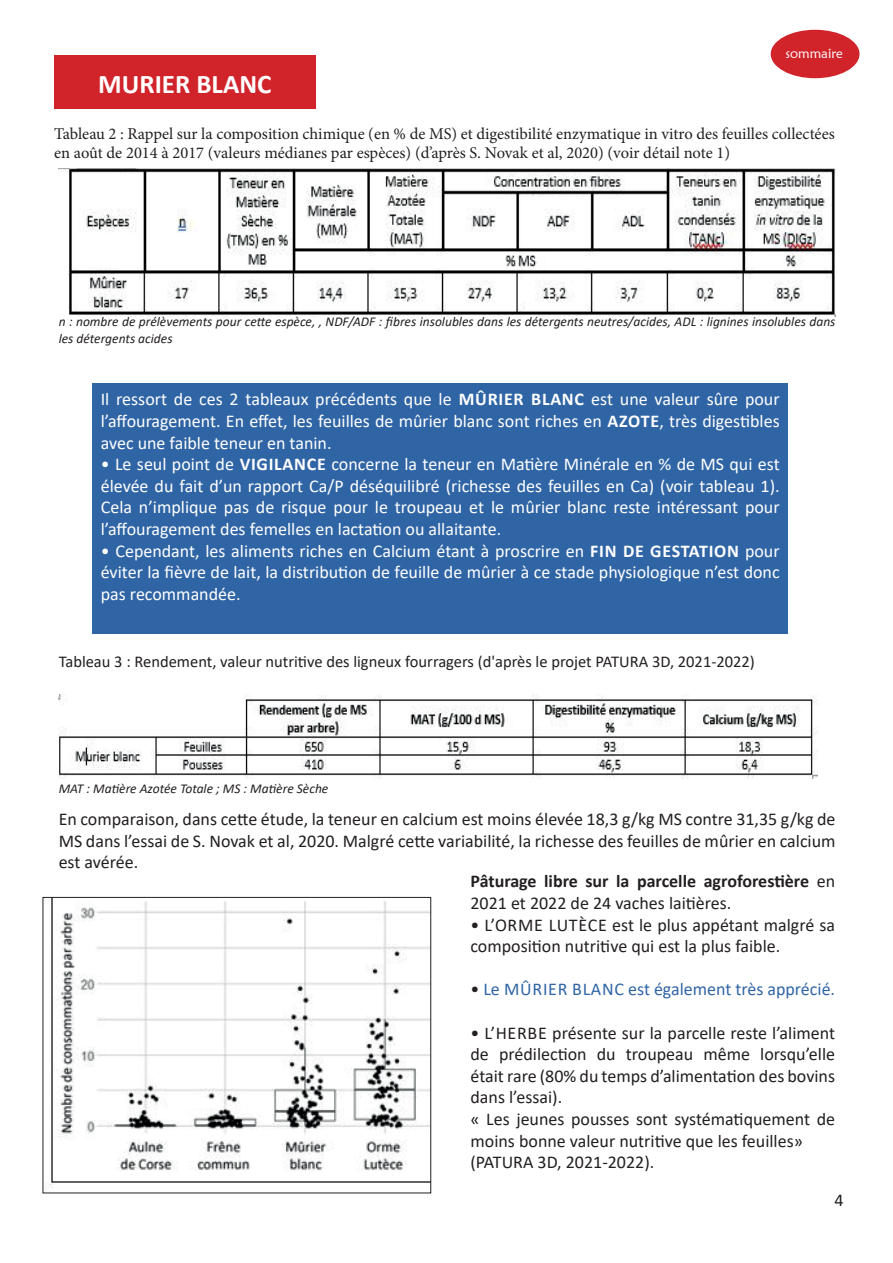
<style>
.page{position:relative;width:893px;height:1263px;background:#fff}
.page>*{position:absolute;margin:0;border:0;box-sizing:border-box;transform-origin:0 0}
.t1{font:700 27px "Calibri";color:#fff}
.t2{font:18px/21.6px "Calibri";color:#fff;text-align:justify}
.t3{font:18px/21.6px "Calibri";color:#231f20}
.t4{font:700 18px/21.6px "Calibri";color:#231f20}
.t5{font:18px "Calibri";color:#3065a5}
.t6{font:16.5px/19.8px "Minion Pro";color:#231f20}
.t7{font:16.5px "Calibri";color:#231f20}
.t8{font:italic 13.5px/16.2px "Calibri";color:#231f20}
.t9{font:13.5px "Maiandra GD";color:#fff}
.s1{font-weight:700}
.s2{font-weight:400}
.s3{color:#231f20}
</style>
<div class="page">
<div style="left:54px;top:56px;width:262px;height:53px;background:#d1232a"></div>
<img style="left:59px;top:168px;width:776px;height:148px">
<div style="left:92px;top:383px;width:696px;height:251px;background:#3065a5"></div>
<img style="left:59px;top:694px;width:758px;height:84px">
<img style="left:45px;top:899px;width:384px;height:291px">
<div style="left:43px;top:897px;width:388px;height:296px;border:1px solid #231f20"></div>
<div style="left:771px;top:30px;width:88px;height:48px;background:#d1232a;border-radius:50%"></div>
<p class="t9" style="left:786px;top:45px;width:59px">sommaire</p>
<h1 class="t1" style="left:98px;top:65px;width:175px">MURIER BLANC</h1>
<p class="t6" style="left:54px;top:123px;width:782px">Tableau 2 : Rappel sur la composition chimique (en % de MS) et digestibilité enzymatique in vitro des feuilles collectées en août de 2014 à 2017 (valeurs médianes par espèces) (d’après S. Novak et al, 2020) (voir détail note 1)</p>
<p class="t8" style="left:59px;top:313px;width:778px">n : nombre de prélèvements pour cette espèce, , NDF/ADF : fibres insolubles dans les détergents neutres/acides, ADL : lignines insolubles dans les détergents acides</p>
<p class="t2" style="left:101px;top:388px;width:680px">Il ressort de ces 2 tableaux précédents que le <span class="s1">MÛRIER BLANC</span> est une valeur sûre pour l’affouragement. En effet, les feuilles de mûrier blanc sont riches en <span class="s1">AZOTE</span>, très digestibles avec une faible teneur en tanin.</p>
<p class="t2" style="left:101px;top:453px;width:680px">• Le seul point de <span class="s1">VIGILANCE</span> concerne la teneur en Matière Minérale en % de MS qui est élevée du fait d’un rapport Ca/P déséquilibré (richesse des feuilles en Ca) (voir tableau 1).<br>Cela n’implique pas de risque pour le troupeau et le mûrier blanc reste intéressant pour l’affouragement des femelles en lactation ou allaitante.</p>
<p class="t2" style="left:101px;top:539px;width:680px">• Cependant, les aliments riches en Calcium étant à proscrire en <span class="s1">FIN DE GESTATION</span> pour éviter la fièvre de lait, la distribution de feuille de mûrier à ce stade physiologique n’est donc pas recommandée.</p>
<p class="t7" style="left:59px;top:650px;width:698px">Tableau 3 : Rendement, valeur nutritive des ligneux fourragers (d'après le projet PATURA 3D, 2021-2022)</p>
<p class="t8" style="left:59px;top:780px;width:271px">MAT : Matière Azotée Totale ; MS : Matière Sèche</p>
<p class="t3" style="left:59px;top:808px;width:778px;text-align:justify">En comparaison, dans cette étude, la teneur en calcium est moins élevée 18,3 g/kg MS contre 31,35 g/kg de MS dans l’essai de S. Novak et al, 2020. Malgré cette variabilité, la richesse des feuilles de mûrier en calcium est avérée.</p>
<p class="t4" style="left:470px;top:870px;width:366px">Pâturage libre sur la parcelle agroforestière <span class="s2">en<br>2021 et 2022 de 24 vaches laitières.</span></p>
<p class="t3" style="left:470px;top:913px;width:366px">• L’ORME LUTÈCE est le plus appétant malgré sa composition nutritive qui est la plus faible.</p>
<p class="t5" style="left:470px;top:977px;width:366px"><span class="s3">•</span> Le MÛRIER BLANC est également très apprécié.</p>
<p class="t3" style="left:470px;top:1021px;width:366px">• L’HERBE présente sur la parcelle reste l’aliment de prédilection du troupeau même lorsqu’elle était rare (80% du temps d’alimentation des bovins dans l’essai).<br>« Les jeunes pousses sont systématiquement de moins bonne valeur nutritive que les feuilles» (PATURA 3D, 2021-2022).</p>
<p class="t3" style="left:834px;top:1189px;width:11px">4</p>
</div>
